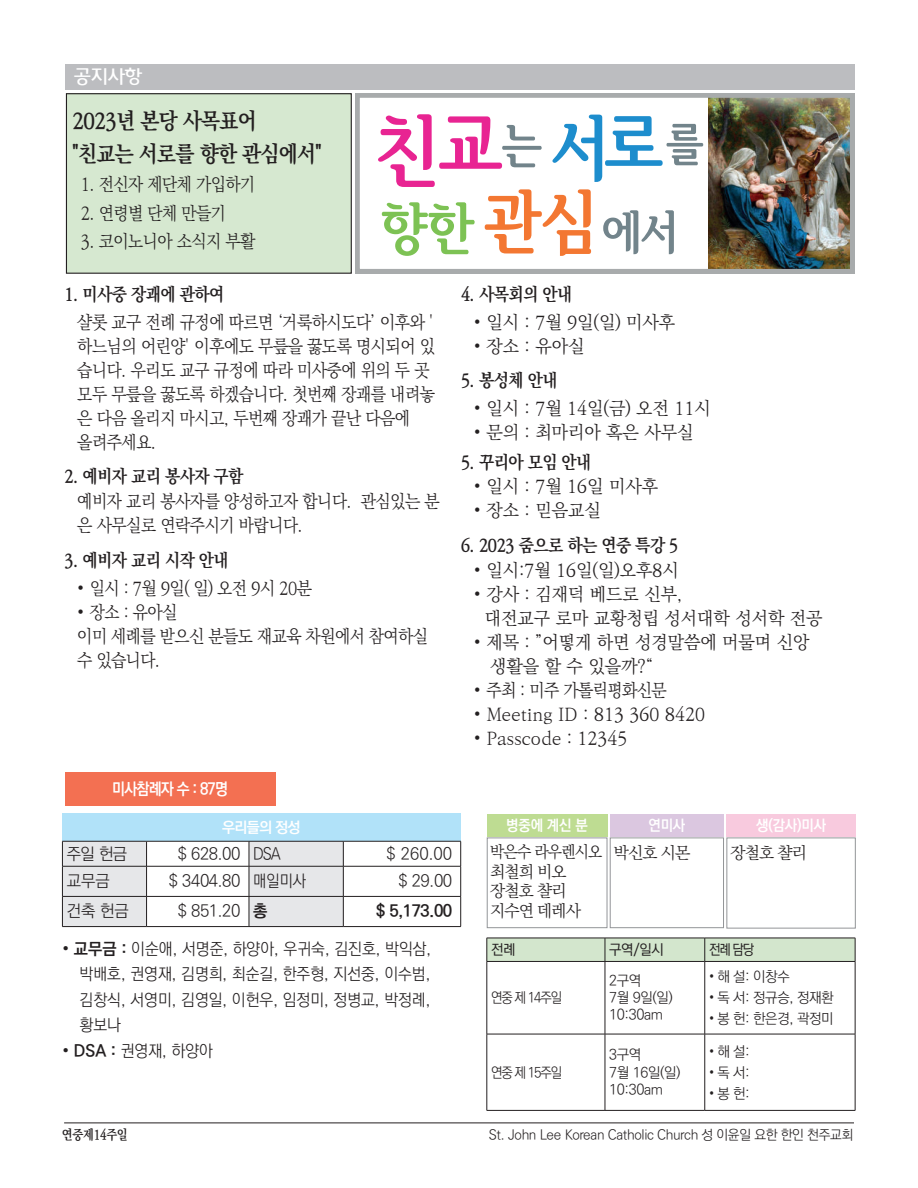
<style>
.page{position:relative;width:918px;height:1188px;background:#fff}
.page>*{position:absolute;margin:0;border:0;box-sizing:border-box;transform-origin:0 0}
.t1{font:700 22.5px/33px "Ko Pub World Batang";letter-spacing:-.03em;color:#231f20;scale:.9 1}
.t2{font:300 18px/24px "Ko Pub World Batang";letter-spacing:-.025em;color:#231f20;scale:.9 1}
.t3{font:300 18px/24px "Ko Pub World Batang";color:#231f20}
.t4{font:300 18px/24px "Ko Pub World Batang";letter-spacing:-.025em;color:#231f20}
.t5{font:700 18px "Ko Pub World Batang";letter-spacing:-.03em;color:#231f20;scale:.9 1}
.t6{font:18px "Daum Regular";color:#fff}
.t7{font:300 16.5px/25.5px "Ko Pub World Dotum";color:#231f20;text-align:justify;scale:.96 1}
.t8{font:300 16.5px "Ko Pub World Dotum";color:#231f20}
.t9{font:300 16.5px/19.5px "Ko Pub World Batang";letter-spacing:-.05em;color:#231f20;scale:.92 1}
.t10{font:300 16.5px "Ko Pub World Dotum";letter-spacing:-.025em;color:#231f20}
.t11{font:300 16.5px "Ko Pub World Batang";letter-spacing:-.05em;color:#231f20}
.t12{font:700 16.5px "Ko Pub World Dotum";letter-spacing:-.05em;color:#fff;scale:.9 1}
.t13{font:700 16.5px "Ko Pub World Dotum";color:#231f20}
.t14{font:700 15px "Ko Pub World Dotum";letter-spacing:-.01em;color:#fff;scale:.95 1}
.t15{font:700 15px "Ko Pub World Dotum";letter-spacing:-.01em;color:#fff}
.t16{font:300 14.25px/17.1px "Ko Pub World Dotum";letter-spacing:-.025em;color:#231f20}
.t17{font:300 14.25px "Ko Pub World Dotum";letter-spacing:-.025em;color:#231f20;scale:.92 1}
.t18{font:500 14.25px "Ko Pub World Dotum";letter-spacing:-.025em;color:#231f20}
.t19{font:500 14.25px "Ko Pub World Dotum";letter-spacing:-.025em;color:#231f20;scale:.92 1}
.t20{font:300 13.5px "Ko Pub World Dotum";letter-spacing:-.025em;color:#231f20}
.t21{font:700 13.5px "Ko Pub World Batang";letter-spacing:-.025em;color:#231f20;scale:.86 1}
.s1{font-weight:700}
.s2{font-family:"Ko Pub World Batang"}
</style>
<div class="page">
<div style="left:62px;top:814px;width:399px;height:27px;background:#b1e2f9"></div>
<hr style="left:64px;top:1123px;width:790px;height:1px;background:#231f20">
<div style="left:66px;top:94px;width:285px;height:179px;background:#d6e8d0"></div>
<div style="left:66px;top:93px;width:286px;height:181px;border:1px solid #231f20"></div>
<div style="left:65px;top:64px;width:790px;height:25px;background:#bcbdc0"></div>
<img style="left:355px;top:93px;width:500px;height:180px">
<svg style="left:378px;top:114px;width:325px;height:142px"></svg>
<div style="left:487px;top:814px;width:120px;height:23px;background:#bedc92"></div>
<div style="left:727px;top:814px;width:129px;height:23px;background:#f8cade"></div>
<div style="left:610px;top:814px;width:114px;height:23px;background:#dbc7e0"></div>
<div style="left:487px;top:838px;width:120px;height:90px;border:1px solid #939598"></div>
<div style="left:726px;top:838px;width:130px;height:91px;border:1px solid #939598"></div>
<div style="left:610px;top:838px;width:114px;height:90px;border:1px solid #939598"></div>
<div style="left:249px;top:841px;width:94px;height:25px;background:#e6e7e9"></div>
<div style="left:249px;top:866px;width:94px;height:30px;background:#e6e7e9"></div>
<div style="left:249px;top:896px;width:94px;height:31px;background:#e6e7e9"></div>
<hr style="left:147px;top:841px;width:102px;height:1px;background:#231f20">
<hr style="left:249px;top:841px;width:94px;height:1px;background:#231f20">
<hr style="left:343px;top:841px;width:118px;height:1px;background:#231f20">
<svg style="left:460px;top:841px;width:1px;height:25px"></svg>
<hr style="left:147px;top:866px;width:102px;height:1px;background:#231f20">
<hr style="left:249px;top:866px;width:94px;height:1px;background:#231f20">
<hr style="left:343px;top:866px;width:118px;height:1px;background:#231f20">
<hr style="left:460px;top:866px;width:1px;height:30px;background:#231f20">
<hr style="left:147px;top:896px;width:102px;height:1px;background:#231f20">
<hr style="left:249px;top:896px;width:94px;height:1px;background:#231f20">
<hr style="left:343px;top:896px;width:118px;height:1px;background:#231f20">
<svg style="left:460px;top:897px;width:1px;height:29px"></svg>
<hr style="left:62px;top:926px;width:85px;height:1px;background:#231f20">
<hr style="left:147px;top:926px;width:102px;height:1px;background:#231f20">
<hr style="left:249px;top:926px;width:94px;height:1px;background:#231f20">
<hr style="left:343px;top:926px;width:118px;height:1px;background:#231f20">
<svg style="left:249px;top:841px;width:1px;height:25px"></svg>
<svg style="left:343px;top:841px;width:1px;height:25px"></svg>
<hr style="left:249px;top:866px;width:1px;height:30px;background:#231f20">
<hr style="left:343px;top:866px;width:1px;height:30px;background:#231f20">
<svg style="left:62px;top:841px;width:85px;height:85px;background:#dbdcde"></svg>
<svg style="left:249px;top:897px;width:1px;height:29px"></svg>
<svg style="left:343px;top:897px;width:1px;height:29px"></svg>
<hr style="left:487px;top:961px;width:118px;height:1px;background:#231f20">
<hr style="left:605px;top:961px;width:100px;height:1px;background:#231f20">
<hr style="left:705px;top:961px;width:150px;height:1px;background:#231f20">
<hr style="left:487px;top:1034px;width:118px;height:1px;background:#231f20">
<hr style="left:605px;top:1034px;width:100px;height:1px;background:#231f20">
<hr style="left:705px;top:1034px;width:150px;height:1px;background:#231f20">
<hr style="left:487px;top:1110px;width:118px;height:1px;background:#231f20">
<hr style="left:605px;top:1110px;width:100px;height:1px;background:#231f20">
<hr style="left:705px;top:1110px;width:150px;height:1px;background:#231f20">
<div style="left:487px;top:938px;width:369px;height:23px;background:#d3e6cd"></div>
<hr style="left:487px;top:962px;width:1px;height:72px;background:#231f20">
<hr style="left:605px;top:962px;width:1px;height:72px;background:#231f20">
<hr style="left:705px;top:962px;width:1px;height:72px;background:#231f20">
<hr style="left:855px;top:962px;width:1px;height:72px;background:#231f20">
<hr style="left:487px;top:1034px;width:1px;height:76px;background:#231f20">
<hr style="left:605px;top:1034px;width:1px;height:76px;background:#231f20">
<hr style="left:705px;top:1034px;width:1px;height:76px;background:#231f20">
<hr style="left:855px;top:1034px;width:1px;height:76px;background:#231f20">
<div style="left:65px;top:773px;width:211px;height:33px;background:#f37052"></div>
<p class="t6" style="left:73px;top:66px;width:71px">공지사항</p>
<p class="t1" style="left:72px;top:105px;width:279px">2023년 본당 사목표어 "친교는 서로를 향한 관심에서"</p>
<p class="t2" style="left:81px;top:173px;width:195px">1. 전신자 제단체 가입하기</p>
<p class="t2" style="left:81px;top:202px;width:163px">2. 연령별 단체 만들기</p>
<p class="t2" style="left:81px;top:230px;width:195px">3. 코이노니아 소식지 부활</p>
<p class="t5" style="left:65px;top:281px;width:179px">1. 미사중 장괘에 관하여</p>
<p class="t2" style="left:77px;top:311px;width:399px">샬롯 교구 전례 규정에 따르면 ‘거룩하시도다’ 이후와 ' 하느님의 어린양' 이후에도 무릎을 꿇도록 명시되어 있 습니다. 우리도 교구 규정에 따라 미사중에 위의 두 곳 모두 무릎을 꿇도록 하겠습니다. 첫번째 장괘를 내려놓 은 다음 올리지 마시고, 두번째 장괘가 끝난 다음에 올려주세요.</p>
<p class="t5" style="left:65px;top:463px;width:200px">2. 예비자 교리 봉사자 구함</p>
<p class="t2" style="left:77px;top:490px;width:404px">예비자 교리 봉사자를 양성하고자 합니다. 관심있는 분 은 사무실로 연락주시기 바랍니다.</p>
<p class="t5" style="left:65px;top:547px;width:184px">3. 예비자 교리 시작 안내</p>
<p class="t4" style="left:77px;top:577px;width:236px">• 일시 : 7월 9일( 일) 오전 9시 20분</p>
<p class="t4" style="left:77px;top:601px;width:352px">• 장소 : 유아실<br>이미 세례를 받으신 분들도 재교육 차원에서 참여하실 수 있습니다.</p>
<p class="t5" style="left:461px;top:281px;width:125px">4. 사목회의 안내</p>
<p class="t4" style="left:474px;top:311px;width:203px">• 일시 : 7월 9일(일) 미사후</p>
<p class="t4" style="left:474px;top:335px;width:112px">• 장소 : 유아실</p>
<p class="t5" style="left:461px;top:367px;width:109px">5. 봉성체 안내</p>
<p class="t3" style="left:474px;top:397px;width:238px">• 일시 : 7월 14일(금) 오전 11시</p>
<p class="t3" style="left:474px;top:421px;width:221px">• 문의 : 최마리아 혹은 사무실</p>
<p class="t5" style="left:461px;top:450px;width:146px">5. 꾸리아 모임 안내</p>
<p class="t3" style="left:474px;top:475px;width:186px">• 일시 : 7월 16일 미사후</p>
<p class="t4" style="left:474px;top:499px;width:128px">• 장소 : 믿음교실</p>
<p class="t5" style="left:461px;top:532px;width:243px">6. 2023 줌으로 하는 연중 특강 5</p>
<p class="t3" style="left:474px;top:559px;width:206px">• 일시:7월 16일(일)오후8시</p>
<p class="t3" style="left:485px;top:583px;width:339px;text-indent:-11px">• 강사 : 김재덕 베드로 신부,<br>대전교구 로마 교황청립 성서대학 성서학 전공</p>
<p class="t3" style="left:490px;top:631px;width:321px;text-indent:-16px">• 제목 : ”어떻게 하면 성경말씀에 머물며 신앙 생활을 할 수 있을까?“</p>
<p class="t4" style="left:474px;top:679px;width:194px">• 주최 : 미주 가톨릭평화신문</p>
<p class="t3" style="left:474px;top:703px;width:233px">• Meeting ID : 813 360 8420</p>
<p class="t3" style="left:474px;top:727px;width:155px">• Passcode : 12345</p>
<p class="t12" style="left:112px;top:777px;width:130px">미사참례자 수 : 87명</p>
<p class="t15" style="left:222px;top:817px;width:80px">우리들의 정성</p>
<p class="t8" style="left:67px;top:842px;width:62px">주일 헌금</p>
<p class="t8" style="left:177px;top:846px;width:105px">$ 628.00 DSA</p>
<p class="t8" style="left:386px;top:846px;width:67px">$ 260.00</p>
<p class="t8" style="left:67px;top:870px;width:45px">교무금</p>
<p class="t10" style="left:169px;top:873px;width:139px">$ 3404.80 매일미사</p>
<p class="t8" style="left:398px;top:873px;width:56px">$ 29.00</p>
<p class="t8" style="left:67px;top:900px;width:64px">건축 헌금</p>
<p class="t8" style="left:177px;top:903px;width:92px">$ 851.20 <span class="s1">총</span></p>
<p class="t13" style="left:376px;top:899px;width:78px">$ 5,173.00</p>
<p class="t7" style="left:80px;top:936px;width:368px;text-indent:-17px"><span class="s1">• 교무금 :</span> 이순애, 서명준, 하양아, 우귀숙, 김진호, 박익삼, 박배호, 권영재, 김명희, 최순길, 한주형, 지선중, 이수범, 김창식, 서영미, 김영일, 이헌우, 임정미, 정병교, 박정례, 황보나</p>
<p class="t7" style="left:63px;top:1038px;width:158px"><span class="s1">• DSA :</span> 권영재, 하양아</p>
<p class="t14" style="left:506px;top:814px;width:88px">병중에 계신 분</p>
<p class="t14" style="left:648px;top:814px;width:40px">연미사</p>
<p class="t14" style="left:756px;top:814px;width:75px">생(감사)미사</p>
<p class="t9" style="left:490px;top:843px;width:124px">박은수 라우렌시오 최철희 비오 장철호 챨리 지수연 데레사</p>
<p class="t11" style="left:614px;top:841px;width:78px">박신호 시몬</p>
<p class="t11" style="left:730px;top:841px;width:78px">장철호 챨리</p>
<p class="t18" style="left:491px;top:940px;width:26px">전례</p>
<p class="t18" style="left:609px;top:940px;width:56px">구역/일시</p>
<p class="t19" style="left:709px;top:940px;width:51px">전례 담당</p>
<p class="t17" style="left:491px;top:988px;width:79px">연중 제 14주일</p>
<p class="t16" style="left:609px;top:972px;width:65px">2구역<br>7월 9일(일)<br>10:30am</p>
<p class="t16" style="left:709px;top:968px;width:82px"><span class="s2">•</span> 해 설: 이창수</p>
<p class="t16" style="left:709px;top:989px;width:126px"><span class="s2">•</span> 독 서: 정규승, 정재환</p>
<p class="t16" style="left:709px;top:1010px;width:126px"><span class="s2">•</span> 봉 헌: 한은경, 곽정미</p>
<p class="t17" style="left:491px;top:1062px;width:79px">연중 제 15주일</p>
<p class="t16" style="left:609px;top:1047px;width:73px">3구역<br>7월 16일(일)<br>10:30am</p>
<p class="t16" style="left:709px;top:1043px;width:42px"><span class="s2">•</span> 해 설:</p>
<p class="t16" style="left:709px;top:1064px;width:42px"><span class="s2">•</span> 독 서:</p>
<p class="t16" style="left:709px;top:1085px;width:42px"><span class="s2">•</span> 봉 헌:</p>
<p class="t21" style="left:62px;top:1124px;width:78px">연중제14주일</p>
<p class="t20" style="left:489px;top:1125px;width:366px">St. John Lee Korean Catholic Church 성 이윤일 요한 한인 천주교회</p>
</div>
